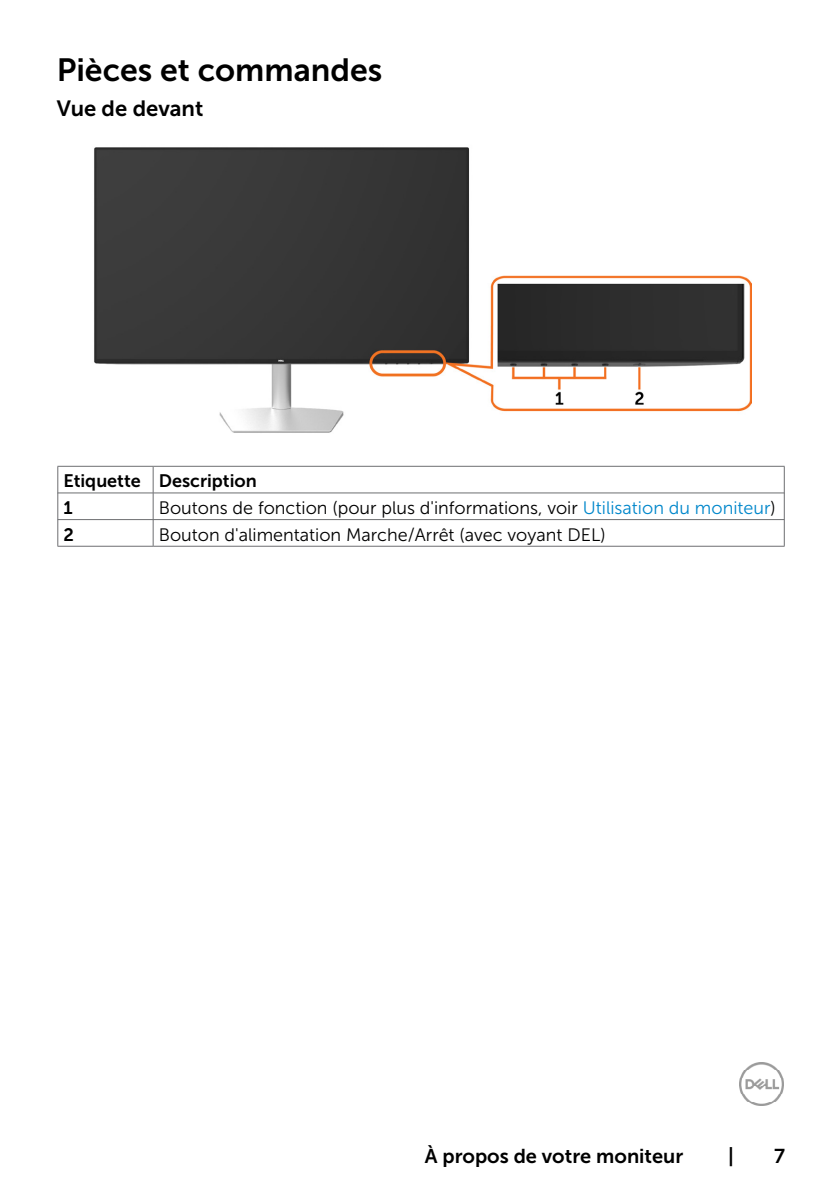
<style>
.page{position:relative;width:840px;height:1191px;background:#fff}
.page>*{position:absolute;margin:0;border:0;box-sizing:border-box;transform-origin:0 0}
.Head2{font:32px "Museo Sans For Dell 700";color:#000}
.Head4{font:22px "Museo Sans For Dell 700";color:#000}
.t1{font:20px "Museo Sans For Dell 700";color:#000}
.Callout{font:18px "Museo Sans For Dell 300";color:#000}
.Callout_Head{font:18px "Museo Sans For Dell 700";color:#000}
.Callout-2{font:18px "Museo Sans For Dell 700";color:#000}
.s1{color:#0087cb}
</style>
<div class="page">
<img style="left:739px;top:1062px;width:43px;height:44px">
<img style="left:94px;top:147px;width:657px;height:286px">
<hr style="left:57px;top:466px;width:96px;height:1px;background:#6d6e71">
<hr style="left:153px;top:466px;width:631px;height:1px;background:#6d6e71">
<hr style="left:57px;top:492px;width:96px;height:1px;background:#6d6e71">
<hr style="left:153px;top:492px;width:631px;height:1px;background:#6d6e71">
<hr style="left:57px;top:519px;width:96px;height:1px;background:#6d6e71">
<svg style="left:57px;top:466px;width:1px;height:80px"></svg>
<hr style="left:153px;top:519px;width:631px;height:1px;background:#6d6e71">
<svg style="left:153px;top:466px;width:1px;height:80px"></svg>
<svg style="left:783px;top:466px;width:1px;height:80px"></svg>
<hr style="left:57px;top:546px;width:96px;height:1px;background:#6d6e71">
<hr style="left:153px;top:546px;width:631px;height:1px;background:#6d6e71">
<p class="Head2" style="left:57px;top:52px;width:327px">Pièces et commandes</p>
<p class="Head4" style="left:57px;top:96px;width:148px">Vue de devant</p>
<p class="Callout_Head" style="left:63px;top:471px;width:79px">Etiquette</p>
<p class="Callout_Head" style="left:159px;top:471px;width:99px">Description</p>
<p class="Callout-2" style="left:63px;top:497px;width:11px">1</p>
<p class="Callout" style="left:159px;top:498px;width:618px">Boutons de fonction (pour plus d'informations, voir <span class="s1">Utilisation du moniteur</span>)</p>
<p class="Callout-2" style="left:63px;top:524px;width:12px">2</p>
<p class="Callout" style="left:159px;top:524px;width:448px">Bouton d'alimentation Marche/Arrêt (avec voyant DEL)</p>
<p class="t1" style="left:424px;top:1144px;width:260px">À propos de votre moniteur</p>
<p class="t1" style="left:727px;top:1144px;width:7px">|</p>
<p class="t1" style="left:773px;top:1144px;width:12px">7</p>
</div>
